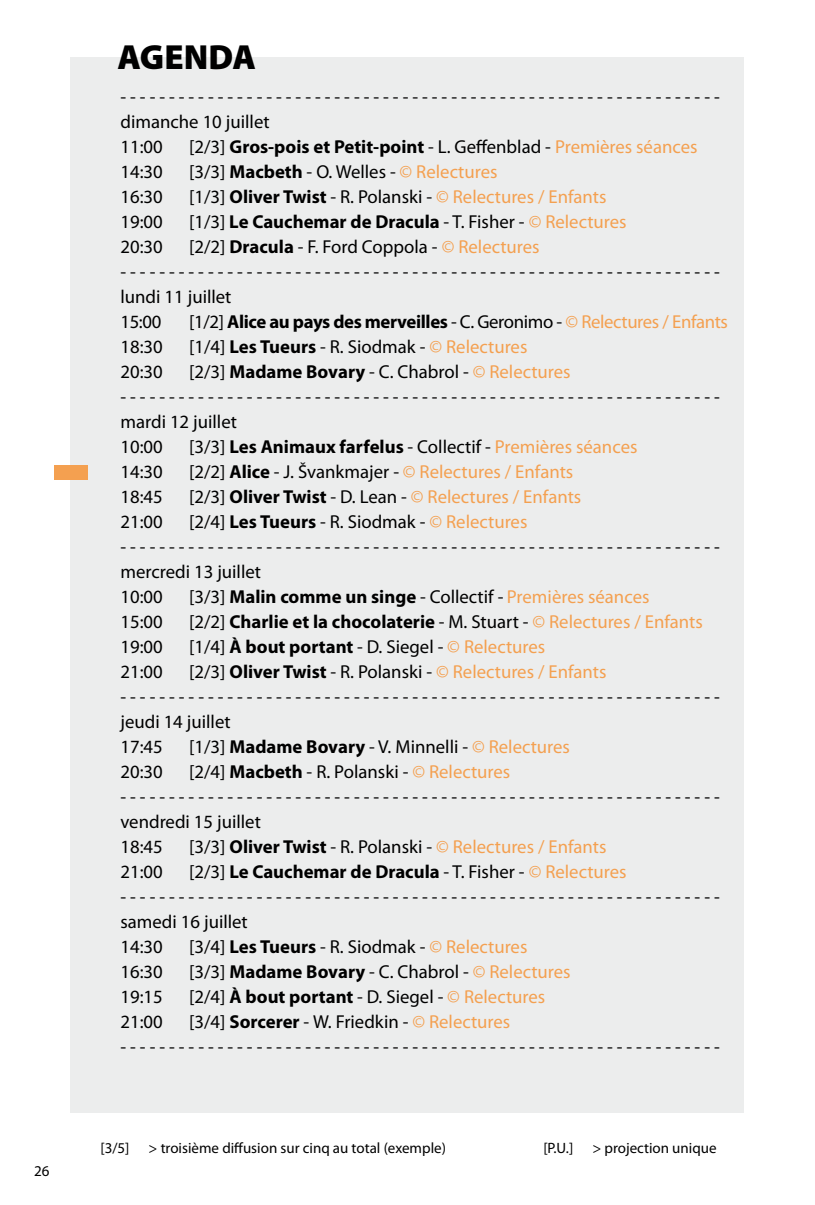
<style>
.page{position:relative;width:815px;height:1205px;background:#fff}
.page>*{position:absolute;margin:0;border:0;box-sizing:border-box;transform-origin:0 0}
.t1{font:900 35px "Myriad Pro";color:#000}
.t2{font:18.75px/25px "Myriad Pro";color:#000}
.t3{font:700 18.75px "Myriad Pro";color:#000}
.t4{font:18.75px "Myriad Pro";color:#f4a050}
.t5{font:700 18.75px "Myriad Pro";letter-spacing:-.02em;color:#000}
.t6{font:15px "Myriad Pro";color:#000}
.s1{font-weight:400}
.s2{font-weight:400;color:#f4a050}
.s3{font-weight:700}
.s4{color:#f4a050}
.s5{color:#000}
.s6{font-weight:700;color:#000}
</style>
<div class="page">
<div style="left:71px;top:57px;width:673px;height:1055px;background:#eceded"></div>
<div style="left:54px;top:466px;width:33px;height:14px;background:#f4a050"></div>
<p class="t6" style="left:34px;top:1161px;width:17px">26</p>
<h1 class="t1" style="left:117px;top:37px;width:140px">AGENDA</h1>
<p class="t2" style="left:120px;top:84px;width:601px">- - - - - - - - - - - - - - - - - - - - - - - - - - - - - - - - - - - - - - - - - - - - - - - - - - - - - - - - - - - - - - dimanche 10 juillet<br>11:00</p>
<p class="t3" style="left:189px;top:134px;width:510px"><span class="s1">[2/3]</span> Gros-pois et Petit-point <span class="s1">- L. Geffenblad -</span> <span class="s2">Premières séances</span></p>
<p class="t2" style="left:120px;top:159px;width:44px">14:30</p>
<p class="t2" style="left:189px;top:159px;width:310px">[3/3] <span class="s3">Macbeth</span> - O. Welles - <span class="s4">© Relectures</span></p>
<p class="t2" style="left:120px;top:184px;width:44px">16:30</p>
<p class="t4" style="left:189px;top:185px;width:419px"><span class="s5">[1/3]</span> <span class="s6">Oliver Twist</span> <span class="s5">- R. Polanski -</span> © Relectures / Enfants</p>
<p class="t2" style="left:120px;top:209px;width:44px">19:00</p>
<p class="t3" style="left:189px;top:209px;width:439px"><span class="s1">[1/3]</span> Le Cauchemar de Dracula <span class="s1">- T. Fisher -</span> <span class="s2">© Relectures</span></p>
<p class="t2" style="left:120px;top:234px;width:44px">20:30</p>
<p class="t2" style="left:189px;top:234px;width:352px">[2/2] <span class="s3">Dracula</span> - F. Ford Coppola - <span class="s4">© Relectures</span></p>
<p class="t2" style="left:120px;top:259px;width:601px">- - - - - - - - - - - - - - - - - - - - - - - - - - - - - - - - - - - - - - - - - - - - - - - - - - - - - - - - - - - - - - lundi 11 juillet<br>15:00</p>
<p class="t5" style="left:189px;top:309px;width:540px"><span class="s1">[1/2]</span> Alice au pays des merveilles <span class="s1">- C. Geronimo -</span> <span class="s2">© Relectures / Enfants</span></p>
<p class="t2" style="left:120px;top:334px;width:44px">18:30</p>
<p class="t2" style="left:189px;top:334px;width:340px">[1/4] <span class="s3">Les Tueurs</span> - R. Siodmak - <span class="s4">© Relectures</span></p>
<p class="t2" style="left:120px;top:359px;width:44px">20:30</p>
<p class="t2" style="left:189px;top:359px;width:383px">[2/3] <span class="s3">Madame Bovary</span> - C. Chabrol - <span class="s4">© Relectures</span></p>
<p class="t2" style="left:120px;top:384px;width:601px">- - - - - - - - - - - - - - - - - - - - - - - - - - - - - - - - - - - - - - - - - - - - - - - - - - - - - - - - - - - - - - mardi 12 juillet<br>10:00</p>
<p class="t3" style="left:189px;top:434px;width:450px"><span class="s1">[3/3]</span> Les Animaux farfelus <span class="s1">- Collectif -</span> <span class="s2">Premières séances</span></p>
<p class="t2" style="left:120px;top:459px;width:44px">14:30</p>
<p class="t2" style="left:189px;top:459px;width:386px">[2/2] <span class="s3">Alice</span> - J. Švankmajer - <span class="s4">© Relectures / Enfants</span></p>
<p class="t2" style="left:120px;top:484px;width:44px">18:45</p>
<p class="t4" style="left:189px;top:485px;width:394px"><span class="s5">[2/3]</span> <span class="s6">Oliver Twist</span> <span class="s5">- D. Lean -</span> © Relectures / Enfants</p>
<p class="t2" style="left:120px;top:509px;width:44px">21:00</p>
<p class="t2" style="left:189px;top:509px;width:340px">[2/4] <span class="s3">Les Tueurs</span> - R. Siodmak - <span class="s4">© Relectures</span></p>
<p class="t2" style="left:120px;top:534px;width:601px">- - - - - - - - - - - - - - - - - - - - - - - - - - - - - - - - - - - - - - - - - - - - - - - - - - - - - - - - - - - - - - mercredi 13 juillet<br>10:00</p>
<p class="t3" style="left:189px;top:584px;width:462px"><span class="s1">[3/3]</span> Malin comme un singe <span class="s1">- Collectif -</span> <span class="s2">Premières séances</span></p>
<p class="t2" style="left:120px;top:609px;width:44px">15:00</p>
<p class="t3" style="left:189px;top:609px;width:515px"><span class="s1">[2/2]</span> Charlie et la chocolaterie <span class="s1">- M. Stuart -</span> <span class="s2">© Relectures / Enfants</span></p>
<p class="t2" style="left:120px;top:634px;width:44px">19:00</p>
<p class="t2" style="left:189px;top:634px;width:358px">[1/4] <span class="s3">À bout portant</span> - D. Siegel - <span class="s4">© Relectures</span></p>
<p class="t2" style="left:120px;top:659px;width:44px">21:00</p>
<p class="t4" style="left:189px;top:660px;width:419px"><span class="s5">[2/3]</span> <span class="s6">Oliver Twist</span> <span class="s5">- R. Polanski -</span> © Relectures / Enfants</p>
<p class="t2" style="left:120px;top:684px;width:601px">- - - - - - - - - - - - - - - - - - - - - - - - - - - - - - - - - - - - - - - - - - - - - - - - - - - - - - - - - - - - - - jeudi 14 juillet<br>17:45</p>
<p class="t2" style="left:189px;top:734px;width:382px">[1/3] <span class="s3">Madame Bovary</span> - V. Minnelli - <span class="s4">© Relectures</span></p>
<p class="t2" style="left:120px;top:759px;width:44px">20:30</p>
<p class="t2" style="left:189px;top:759px;width:323px">[2/4] <span class="s3">Macbeth</span> - R. Polanski - <span class="s4">© Relectures</span></p>
<p class="t2" style="left:120px;top:784px;width:601px">- - - - - - - - - - - - - - - - - - - - - - - - - - - - - - - - - - - - - - - - - - - - - - - - - - - - - - - - - - - - - - vendredi 15 juillet<br>18:45</p>
<p class="t4" style="left:189px;top:835px;width:419px"><span class="s5">[3/3]</span> <span class="s6">Oliver Twist</span> <span class="s5">- R. Polanski -</span> © Relectures / Enfants</p>
<p class="t2" style="left:120px;top:859px;width:44px">21:00</p>
<p class="t3" style="left:189px;top:859px;width:439px"><span class="s1">[2/3]</span> Le Cauchemar de Dracula <span class="s1">- T. Fisher -</span> <span class="s2">© Relectures</span></p>
<p class="t2" style="left:120px;top:884px;width:601px">- - - - - - - - - - - - - - - - - - - - - - - - - - - - - - - - - - - - - - - - - - - - - - - - - - - - - - - - - - - - - - samedi 16 juillet<br>14:30</p>
<p class="t2" style="left:189px;top:934px;width:340px">[3/4] <span class="s3">Les Tueurs</span> - R. Siodmak - <span class="s4">© Relectures</span></p>
<p class="t2" style="left:120px;top:959px;width:44px">16:30</p>
<p class="t2" style="left:189px;top:959px;width:383px">[3/3] <span class="s3">Madame Bovary</span> - C. Chabrol - <span class="s4">© Relectures</span></p>
<p class="t2" style="left:120px;top:984px;width:44px">19:15</p>
<p class="t2" style="left:189px;top:984px;width:358px">[2/4] <span class="s3">À bout portant</span> - D. Siegel - <span class="s4">© Relectures</span></p>
<p class="t2" style="left:120px;top:1009px;width:44px">21:00</p>
<p class="t2" style="left:189px;top:1009px;width:323px">[3/4] <span class="s3">Sorcerer</span> - W. Friedkin - <span class="s4">© Relectures</span></p>
<p class="t2" style="left:120px;top:1034px;width:601px">- - - - - - - - - - - - - - - - - - - - - - - - - - - - - - - - - - - - - - - - - - - - - - - - - - - - - - - - - - - - - -</p>
<p class="t6" style="left:100px;top:1139px;width:31px">[3/5]</p>
<p class="t6" style="left:149px;top:1139px;width:299px">&gt; troisième diffusion sur cinq au total (exemple)</p>
<p class="t6" style="left:543px;top:1139px;width:31px">[P.U.]</p>
<p class="t6" style="left:592px;top:1139px;width:126px">&gt; projection unique</p>
</div>
